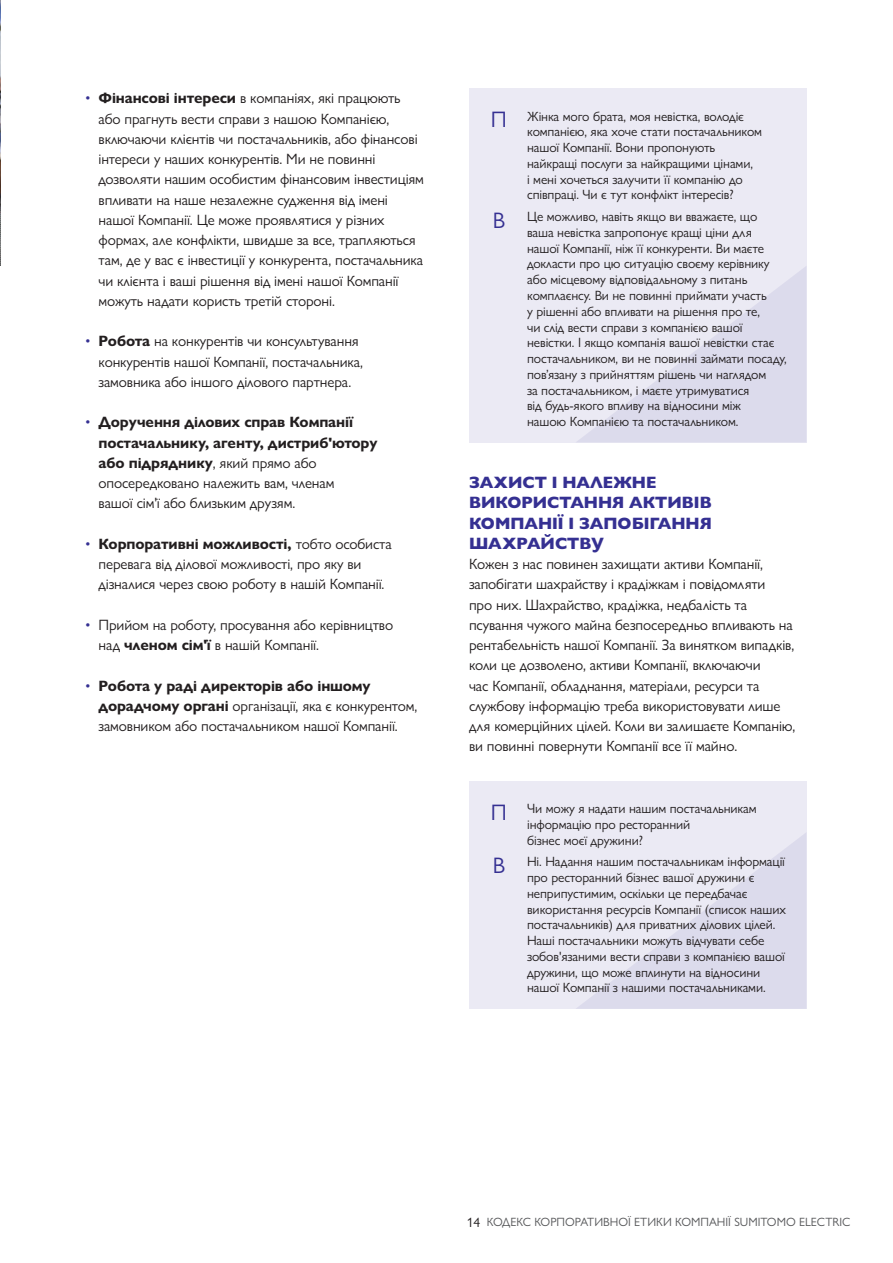
<style>
.page{position:relative;width:893px;height:1263px;background:#fff}
.page>*{position:absolute;margin:0;border:0;box-sizing:border-box;transform-origin:0 0}
.BLUE_HEADS{font:800 16.5px/20.2px "Gill Sans Nova";color:#353092}
.BODY{font:15px/20.2px "Gill Sans Nova";letter-spacing:-.01em;color:#231f20}
.t1{font:700 15px/20.2px "Gill Sans Nova";letter-spacing:-.01em;color:#231f20}
.t2{font:13.5px/15.8px "Gill Sans Nova";letter-spacing:-.01em;color:#231f20}
.t3{font:12px "Gill Sans Nova";color:#57585a}
.s1{color:#353092}
.s2{font-weight:700}
.s3{font-weight:400;color:#353092}
.s4{font-weight:400}
.s5{font-size:22.5px;color:#353092}
.s6{font-size:13.5px;color:#231f20}
</style>
<div class="page">
<img style="left:0;top:0;width:1px;height:266px">
<div style="left:469px;top:88px;width:337px;height:354px;background:#ebeaf4"></div>
<svg style="left:577px;top:267px;width:229px;height:175px"></svg>
<div style="left:469px;top:781px;width:337px;height:228px;background:#ebeaf4"></div>
<svg style="left:576px;top:833px;width:230px;height:176px"></svg>
<p class="BODY" style="left:99px;top:88px;width:327px;text-indent:-14px"><span class="s1">•</span> <span class="s2">Фінансові інтереси</span> в компаніях, які працюють або прагнуть вести справи з нашою Компанією, включаючи клієнтів чи постачальників, або фінансові інтереси у наших конкурентів. Ми не повинні дозволяти нашим особистим фінансовим інвестиціям впливати на наше незалежне судження від імені нашої Компанії. Це може проявлятися у різних формах, але конфлікти, швидше за все, трапляються там, де у вас є інвестиції у конкурента, постачальника чи клієнта і ваші рішення від імені нашої Компанії можуть надати користь третій стороні.</p>
<p class="BODY" style="left:99px;top:331px;width:266px;text-indent:-14px"><span class="s1">•</span> <span class="s2">Робота</span> на конкурентів чи консультування конкурентів нашої Компанії, постачальника, замовника або іншого ділового партнера.</p>
<p class="t1" style="left:99px;top:412px;width:280px;text-indent:-14px"><span class="s3">•</span> Доручення ділових справ Компанії постачальнику, агенту, дистриб'ютору або підряднику<span class="s4">, який прямо або опосередковано належить вам, членам<br>вашої сім'ї або близьким друзям.</span></p>
<p class="BODY" style="left:99px;top:533px;width:295px;text-indent:-14px"><span class="s1">•</span> <span class="s2">Корпоративні можливості,</span> тобто особиста перевага від ділової можливості, про яку ви дізналися через свою роботу в нашій Компанії.</p>
<p class="BODY" style="left:99px;top:614px;width:296px;text-indent:-14px"><span class="s1">•</span> Прийом на роботу, просування або керівництво над <span class="s2">членом сім'ї</span> в нашій Компанії.</p>
<p class="BODY" style="left:99px;top:675px;width:320px;text-indent:-14px"><span class="s1">•</span> <span class="s2">Робота у раді директорів або іншому дорадчому органі</span> організації, яка є конкурентом, замовником або постачальником нашої Компанії.</p>
<p class="t2" style="left:527px;top:108px;width:237px;text-indent:-36px"><span class="s5">П</span> Жінка мого брата, моя невістка, володіє компанією, яка хоче стати постачальником нашої Компанії. Вони пропонують найкращі послуги за найкращими цінами,<br>і мені хочеться залучити її компанію до співпраці. Чи є тут конфлікт інтересів?</p>
<p class="t2" style="left:527px;top:209px;width:261px;text-indent:-34px"><span class="s5">В</span> Це можливо, навіть якщо ви вважаєте, що ваша невістка запропонує кращі ціни для нашої Компанії, ніж її конкуренти. Ви маєте докласти про цю ситуацію своєму керівнику або місцевому відповідальному з питань комплаєнсу. Ви не повинні приймати участь<br>у рішенні або впливати на рішення про те,<br>чи слід вести справи з компанією вашої невістки. І якщо компанія вашої невістки стає постачальником, ви не повинні займати посаду, пов’язану з прийняттям рішень чи наглядом<br>за постачальником, і маєте утримуватися<br>від будь-якого впливу на відносини між<br>нашою Компанією та постачальником.</p>
<p class="BLUE_HEADS" style="left:469px;top:472px;width:244px">ЗАХИСТ І НАЛЕЖНЕ<br>ВИКОРИСТАННЯ АКТИВІВ<br>КОМПАНІЇ І ЗАПОБІГАННЯ<br>ШАХРАЙСТВУ</p>
<p class="BODY" style="left:469px;top:554px;width:328px">Кожен з нас повинен захищати активи Компанії, запобігати шахрайству і крадіжкам і повідомляти<br>про них. Шахрайство, крадіжка, недбалість та псування чужого майна безпосередньо впливають на рентабельність нашої Компанії. За винятком випадків, коли це дозволено, активи Компанії, включаючи<br>час Компанії, обладнання, матеріали, ресурси та службову інформацію треба використовувати лише для комерційних цілей. Коли ви залишаєте Компанію, ви повинні повернути Компанії все її майно.</p>
<p class="t2" style="left:527px;top:800px;width:231px;text-indent:-36px"><span class="s5">П</span> Чи можу я надати нашим постачальникам інформацію про ресторанний<br>бізнес моєї дружини?</p>
<p class="t2" style="left:527px;top:854px;width:260px;text-indent:-34px"><span class="s5">В</span> Ні. Надання нашим постачальникам інформації про ресторанний бізнес вашої дружини є неприпустимим, оскільки це передбачає використання ресурсів Компанії (список наших постачальників) для приватних ділових цілей.<br>Наші постачальники можуть відчувати себе зобов'язаними вести справи з компанією вашої дружини, що може вплинути на відносини нашої Компанії з нашими постачальниками.</p>
<p class="t3" style="left:467px;top:1215px;width:385px"><span class="s6">14</span> КОДЕКС КОРПОРАТИВНОЇ ЕТИКИ КОМПАНІЇ SUMITOMO ELECTRIC</p>
</div>
